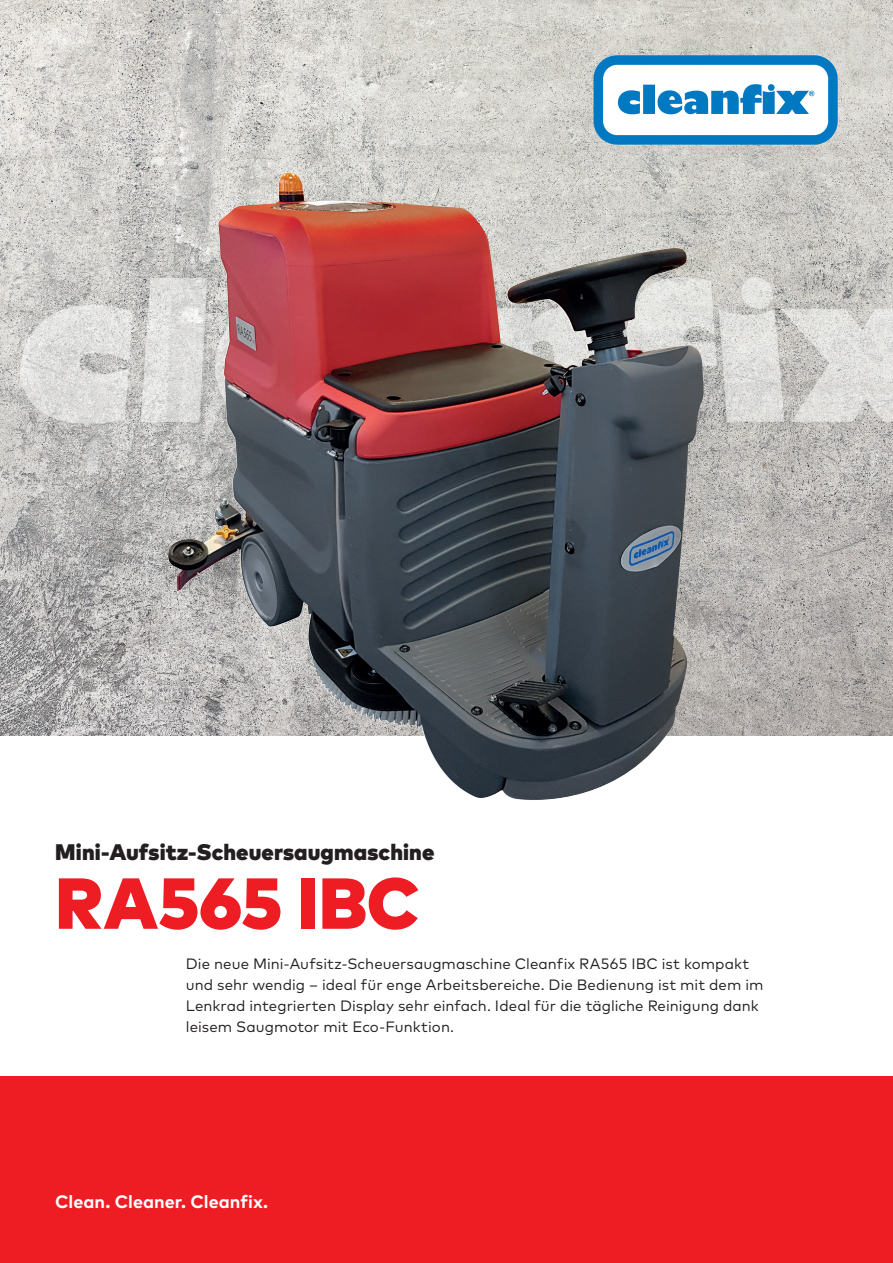
<style>
.page{position:relative;width:893px;height:1263px;background:#fff}
.page>*{position:absolute;margin:0;border:0;box-sizing:border-box;transform-origin:0 0}
.t1{font:900 72px "Mark W1 G";letter-spacing:-.005em;color:#ee1d23}
.t2{font:900 22.5px "Mark W1 G";color:#231f20}
.t3{font:700 18px "Mark W1 G";color:#fff}
.t4{font:15px/21px "Mark W1 G";letter-spacing:.005em;color:#231f20}
</style>
<div class="page">
<img style="left:0;top:0;width:893px;height:736px">
<div style="left:0;top:1076px;width:893px;height:187px;background:#ee1d23"></div>
<svg style="left:593px;top:55px;width:245px;height:90px"></svg>
<img style="left:168px;top:173px;width:528px;height:627px">
<h2 class="t2" style="left:55px;top:834px;width:381px">Mini-Aufsitz-Scheuersaugmaschine</h2>
<h1 class="t1" style="left:55px;top:848px;width:366px">RA565 IBC</h1>
<p class="t4" style="left:186px;top:952px;width:579px">Die neue Mini-Aufsitz-Scheuersaugmaschine Cleanfix RA565 IBC ist kompakt und sehr wendig – ideal für enge Arbeitsbereiche. Die Bedienung ist mit dem im Lenkrad integrierten Display sehr einfach. Ideal für die tägliche Reinigung dank leisem Saugmotor mit Eco-Funktion.</p>
<p class="t3" style="left:55px;top:1187px;width:214px">Clean. Cleaner. Cleanfix.</p>
</div>
